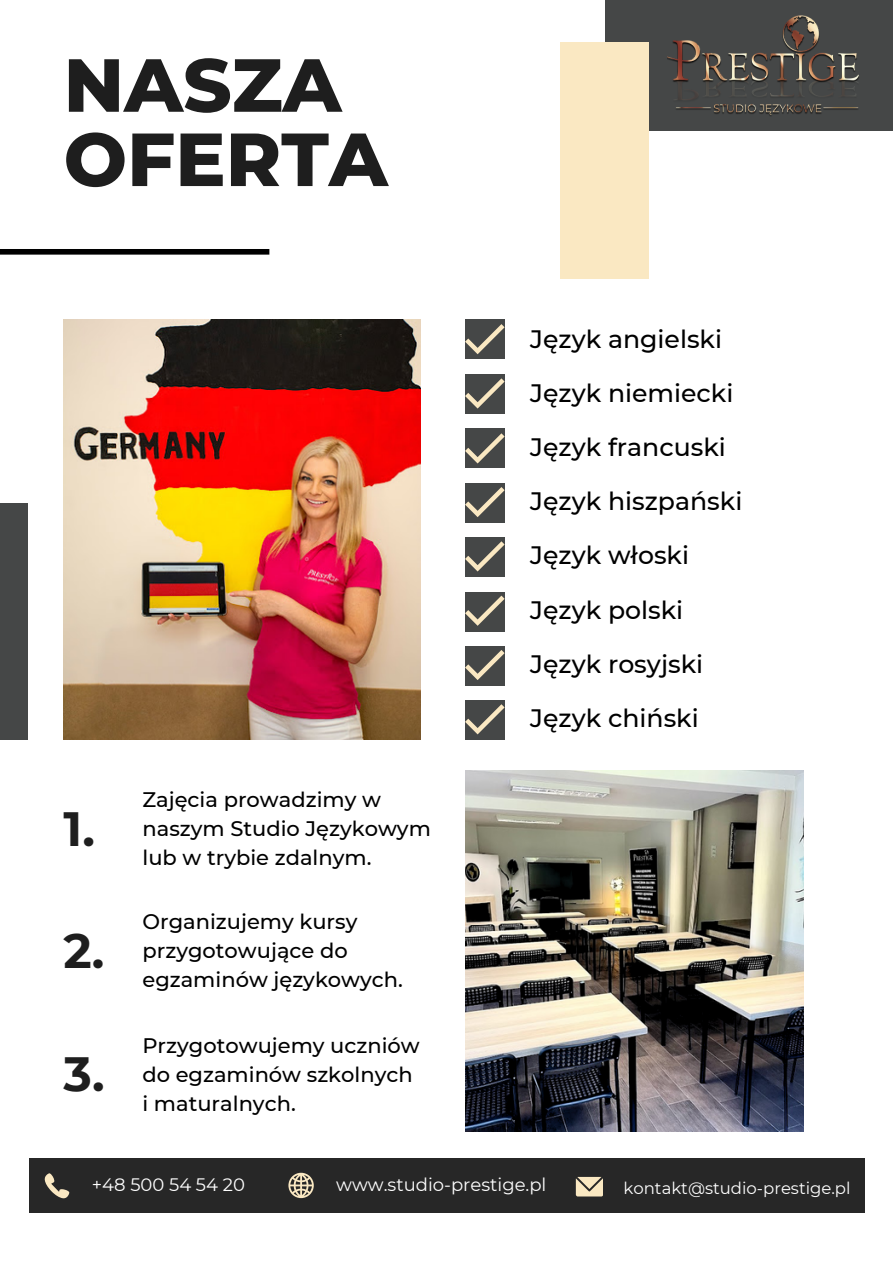
<style>
.page{position:relative;width:893px;height:1264px;background:#fff}
.page>*{position:absolute;margin:0;border:0;box-sizing:border-box;transform-origin:0 0}
.t1{font:800 75px "Montserrat";color:#1e1e1e}
.t2{font:700 48px "Montserrat";color:#1e1e1e}
.t3{font:500 25.2px "Montserrat";color:#000}
.t4{font:500 21px/29.2px "Montserrat";color:#000}
.t5{font:18px "Montserrat";color:#fff}
.t6{font:16.5px "Montserrat";color:#fff}
</style>
<div class="page">
<img style="left:64px;top:320px;width:356px;height:419px">
<img style="left:465px;top:770px;width:338px;height:361px">
<div style="left:605px;top:0;width:287px;height:131px;background:#454747"></div>
<div style="left:560px;top:43px;width:89px;height:236px;background:#fae8c2"></div>
<div style="left:0;top:249px;width:269px;height:5px;background:#000"></div>
<div style="left:0;top:503px;width:28px;height:236px;background:#454747"></div>
<div style="left:465px;top:320px;width:39px;height:39px;background:#454747"></div>
<div style="left:465px;top:374px;width:39px;height:39px;background:#454747"></div>
<div style="left:465px;top:428px;width:39px;height:40px;background:#454747"></div>
<div style="left:465px;top:483px;width:39px;height:39px;background:#454747"></div>
<div style="left:465px;top:591px;width:39px;height:40px;background:#454747"></div>
<div style="left:465px;top:646px;width:39px;height:39px;background:#454747"></div>
<div style="left:465px;top:700px;width:39px;height:39px;background:#454747"></div>
<svg style="left:465px;top:324px;width:39px;height:30px"></svg>
<svg style="left:465px;top:378px;width:39px;height:30px"></svg>
<svg style="left:465px;top:433px;width:39px;height:30px"></svg>
<svg style="left:465px;top:487px;width:39px;height:30px"></svg>
<div style="left:465px;top:537px;width:39px;height:40px;background:#454747"></div>
<svg style="left:465px;top:541px;width:39px;height:30px"></svg>
<svg style="left:465px;top:595px;width:39px;height:31px"></svg>
<svg style="left:465px;top:650px;width:39px;height:30px"></svg>
<svg style="left:465px;top:704px;width:39px;height:30px"></svg>
<div style="left:29px;top:1158px;width:835px;height:54px;background:#272727"></div>
<svg style="left:288px;top:1172px;width:26px;height:26px"></svg>
<svg style="left:45px;top:1173px;width:24px;height:24px"></svg>
<svg style="left:575px;top:1176px;width:27px;height:19px"></svg>
<img style="left:667px;top:15px;width:192px;height:101px">
<p class="t1" style="left:64px;top:39px;width:279px">NASZA</p>
<p class="t1" style="left:64px;top:113px;width:326px">OFERTA</p>
<p class="t2" style="left:64px;top:799px;width:33px">1.</p>
<p class="t2" style="left:64px;top:921px;width:42px">2.</p>
<p class="t2" style="left:64px;top:1044px;width:42px">3.</p>
<p class="t4" style="left:142px;top:784px;width:290px">Zajęcia prowadzimy w naszym Studio Językowym lub w trybie zdalnym.</p>
<p class="t4" style="left:142px;top:906px;width:262px">Organizujemy kursy przygotowujące do egzaminów językowych.</p>
<p class="t4" style="left:142px;top:1030px;width:279px">Przygotowujemy uczniów do egzaminów szkolnych</p>
<p class="t4" style="left:142px;top:1088px;width:155px">i maturalnych.</p>
<p class="t3" style="left:530px;top:323px;width:193px">Język angielski</p>
<p class="t3" style="left:530px;top:377px;width:205px">Język niemiecki</p>
<p class="t3" style="left:530px;top:432px;width:197px">Język francuski</p>
<p class="t3" style="left:530px;top:486px;width:214px">Język hiszpański</p>
<p class="t3" style="left:530px;top:540px;width:160px">Język włoski</p>
<p class="t3" style="left:530px;top:594px;width:154px">Język polski</p>
<p class="t3" style="left:530px;top:649px;width:174px">Język rosyjski</p>
<p class="t3" style="left:530px;top:702px;width:170px">Język chiński</p>
<p class="t5" style="left:92px;top:1173px;width:154px">+48 500 54 54 20</p>
<p class="t5" style="left:336px;top:1173px;width:212px">www.studio-prestige.pl</p>
<p class="t6" style="left:623px;top:1178px;width:228px">kontakt@studio-prestige.pl</p>
</div>
